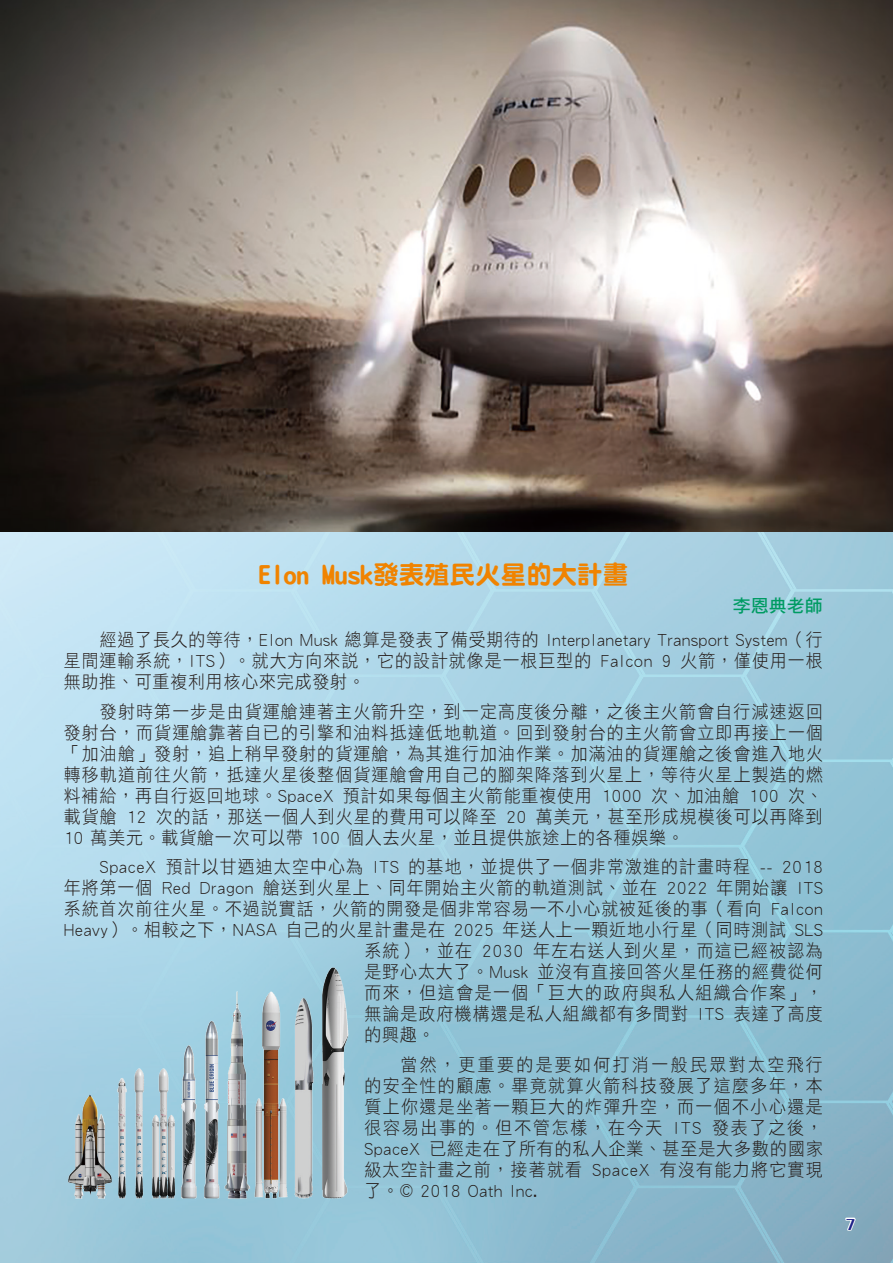
<style>
.page{position:relative;width:893px;height:1263px;background:#fff}
.page>*{position:absolute;margin:0;border:0;box-sizing:border-box;transform-origin:0 0}
.中文標題_3{font:25.5px "DFN Yuan XB HK BF";color:#f08300}
.中文text{font:18px/21px "DF Hei Std W3";letter-spacing:.06em;color:#231916;text-align:justify;scale:.94 1}
.中文text-2{font:18px "DF Hei Std W3";letter-spacing:.085em;color:#231916;scale:.94 1}
.中文標題_4{font:18px "DF Hei Std W7";color:#009b63}
.t1{font:700 15px "M Ngai HK";color:#1e2188}
</style>
<div class="page">
<img style="left:0;top:531px;width:893px;height:732px">
<img style="left:0;top:0;width:893px;height:531px">
<img style="left:64px;top:959px;width:288px;height:240px">
<svg style="left:844px;top:1216px;width:13px;height:24px"></svg>
<p class="中文標題_3" style="left:258px;top:561px;width:371px">Elon Musk發表殖民火星的大計畫</p>
<p class="中文標題_4" style="left:733px;top:595px;width:91px">李恩典老師</p>
<p class="中文text" style="left:64px;top:629px;width:809px;text-indent:36px">經過了長久的等待，Elon Musk 總算是發表了備受期待的 Interplanetary Transport System（行星間運輸系統，ITS）。就大方向來說，它的設計就像是一根巨型的 Falcon 9 火箭，僅使用一根無助推、可重複利用核心來完成發射。</p>
<p class="中文text" style="left:64px;top:700px;width:809px;text-indent:36px">發射時第一步是由貨運艙連著主火箭升空，到一定高度後分離，之後主火箭會自行減速返回發射台，而貨運艙靠著自已的引擎和油料抵達低地軌道。回到發射台的主火箭會立即再接上一個「加油艙」發射，追上稍早發射的貨運艙，為其進行加油作業。加滿油的貨運艙之後會進入地火轉移軌道前往火箭，抵達火星後整個貨運艙會用自己的腳架降落到火星上，等待火星上製造的燃料補給，再自行返回地球。SpaceX 預計如果每個主火箭能重複使用 1000 次、加油艙 100 次、載貨艙 12 次的話，那送一個人到火星的費用可以降至 20 萬美元，甚至形成規模後可以再降到10 萬美元。載貨艙一次可以帶 100 個人去火星，並且提供旅途上的各種娛樂。</p>
<p class="中文text" style="left:100px;top:856px;width:770px">SpaceX 預計以甘迺迪太空中心為 ITS 的基地，並提供了一個非常激進的計畫時程 -- 2018</p>
<p class="中文text" style="left:64px;top:877px;width:809px">年將第一個 Red Dragon 艙送到火星上、同年開始主火箭的軌道測試、並在 2022 年開始讓 ITS</p>
<p class="中文text" style="left:64px;top:898px;width:809px">系統首次前往火星。不過說實話，火箭的開發是個非常容易一不小心就被延後的事（看向 Falcon</p>
<p class="中文text" style="left:64px;top:919px;width:809px">Heavy）。相較之下，NASA 自己的火星計畫是在 2025 年送人上一顆近地小行星（同時測試 SLS</p>
<p class="中文text" style="left:364px;top:940px;width:489px">系統），並在 2030 年左右送人到火星，而這已經被認為</p>
<p class="中文text" style="left:364px;top:961px;width:489px">是野心太大了。Musk 並沒有直接回答火星任務的經費從何</p>
<p class="中文text-2" style="left:364px;top:983px;width:489px">而來，但這會是一個「巨大的政府與私人組織合作案」，</p>
<p class="中文text" style="left:364px;top:1003px;width:489px">無論是政府機構還是私人組織都有多間對 ITS 表達了高度</p>
<p class="中文text" style="left:364px;top:1024px;width:76px">的興趣。</p>
<p class="中文text" style="left:364px;top:1053px;width:489px;text-indent:36px">當然，更重要的是要如何打消一般民眾對太空飛行的安全性的顧慮。畢竟就算火箭科技發展了這麼多年，本質上你還是坐著一顆巨大的炸彈升空，而一個不小心還是很容易出事的。但不管怎樣，在今天 ITS 發表了之後，SpaceX 已經走在了所有的私人企業、甚至是大多數的國家級太空計畫之前，接著就看 SpaceX 有沒有能力將它實現了。© 2018 Oath Inc.</p>
<p class="t1" style="left:846px;top:1214px;width:11px">7</p>
</div>
